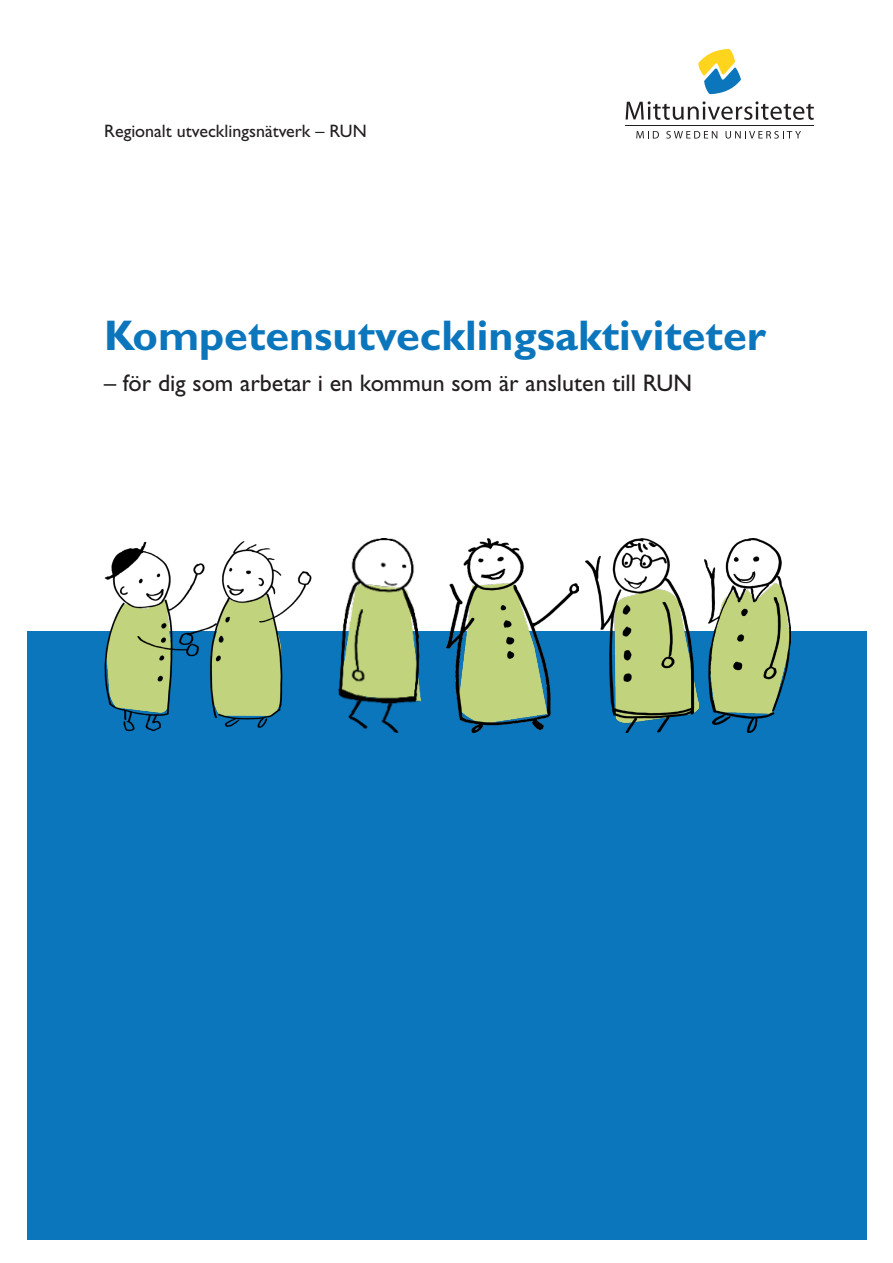
<style>
.page{position:relative;width:893px;height:1263px;background:#fff}
.page>*{position:absolute;margin:0;border:0;box-sizing:border-box;transform-origin:0 0}
.t1{font:700 43.05px "Gill Sans Std";color:#0c76bd}
.t2{font:24px "Gill Sans Std";color:#231f20}
.t3{font:18px "Gill Sans Std";color:#231f20}
</style>
<div class="page">
<svg style="left:698px;top:49px;width:43px;height:45px"></svg>
<svg style="left:626px;top:101px;width:188px;height:19px"></svg>
<hr style="left:625px;top:125px;width:189px;height:1px;background:#231f20">
<svg style="left:636px;top:131px;width:23px;height:8px"></svg>
<svg style="left:666px;top:131px;width:51px;height:8px"></svg>
<svg style="left:726px;top:131px;width:75px;height:8px"></svg>
<div style="left:27px;top:631px;width:839px;height:608px;background:#0c76bd"></div>
<img style="left:338px;top:538px;width:83px;height:194px">
<img style="left:446px;top:538px;width:133px;height:195px">
<img style="left:585px;top:538px;width:113px;height:195px">
<img style="left:705px;top:538px;width:85px;height:195px">
<img style="left:104px;top:541px;width:208px;height:191px">
<p class="t3" style="left:104px;top:120px;width:264px">Regionalt utvecklingsnätverk – RUN</p>
<p class="t1" style="left:104px;top:310px;width:663px">Kompetensutvecklingsaktiviteter</p>
<p class="t2" style="left:104px;top:370px;width:590px">– för dig som arbetar i en kommun som är ansluten till RUN</p>
</div>
